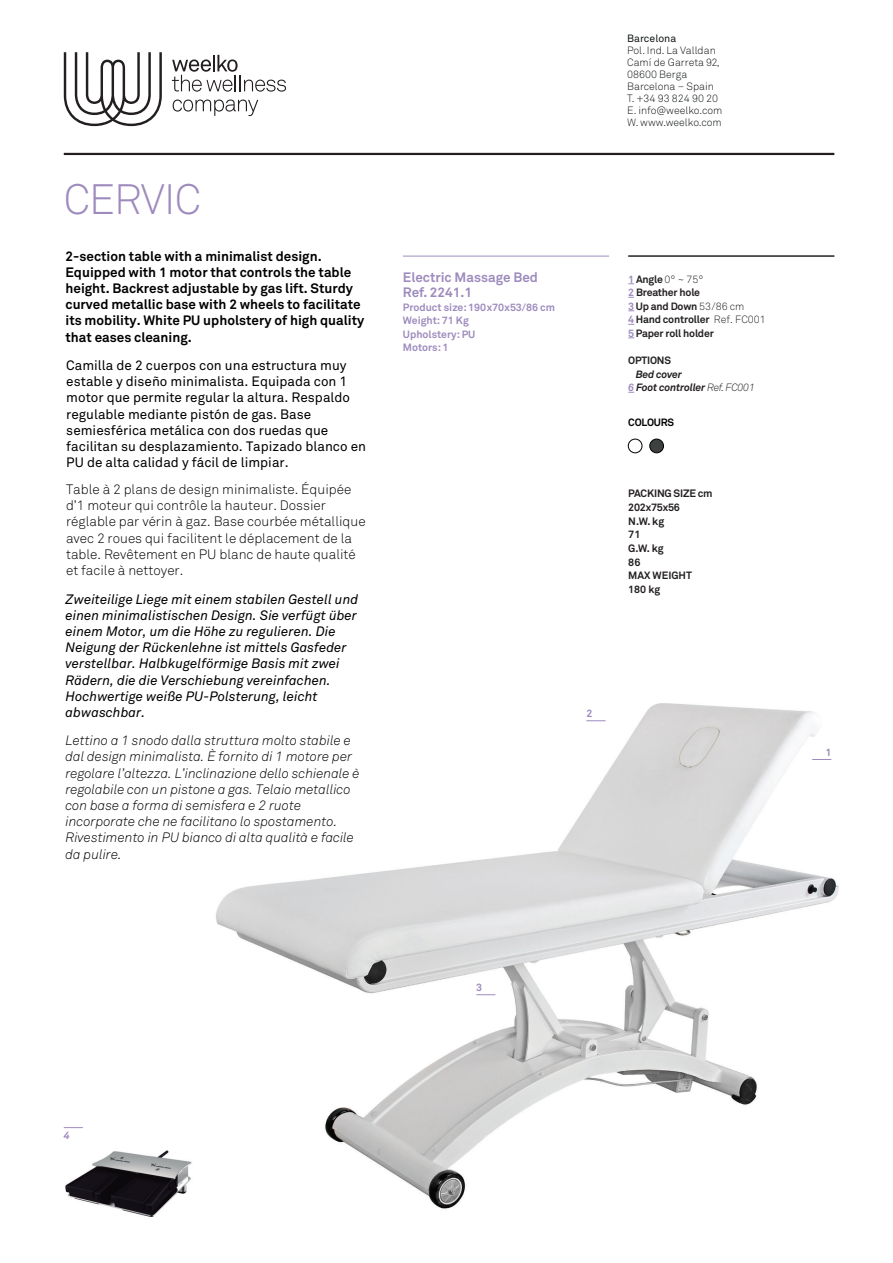
<style>
.page{position:relative;width:893px;height:1263px;background:#fff}
.page>*{position:absolute;margin:0;border:0;box-sizing:border-box;transform-origin:0 0}
.t1{font:300 42px "Akkurat";letter-spacing:-.02em;color:#9e8bbe}
.t2{font:italic 300 13.5px/16.2px "Akkurat";color:#000001}
.t3{font:italic 13.5px/16.2px "Akkurat";color:#000001}
.t4{font:13.5px/16.2px "Akkurat Std";color:#000001}
.t5{font:700 13.5px/16.2px "Akkurat";color:#000001}
.t6{font:300 13.5px/16.2px "Akkurat";color:#000001}
.t7{font:700 13.5px/15px "Akkurat";color:#9e8bbe}
.t8{font:700 10.65px/13.6px "Akkurat";letter-spacing:-.02em;color:#231f20}
.t9{font:300 10.5px/12px "Akkurat";color:#111516}
.t10{font:700 10.5px/13.5px "Akkurat";letter-spacing:-.02em;color:#231f20}
.t11{font:700 10.5px/13.5px "Akkurat";color:#9e8bbe}
.t12{font:italic 700 10.5px/13.5px "Akkurat";letter-spacing:-.02em;color:#231f20}
.t13{font:700 10.5px/13.6px "Akkurat";color:#231f20}
.t14{font:10.5px "Akkurat";color:#111516}
.t15{font:700 10.5px "Akkurat";letter-spacing:-.02em;color:#000001}
.t16{font:italic 700 10.5px "Akkurat";color:#9e8bbe}
.s1{color:#9e8bbe}
.s2{font-weight:300}
</style>
<div class="page">
<hr style="left:64px;top:153px;width:770px;height:2px;background:#231f20">
<svg style="left:173px;top:100px;width:85px;height:16px"></svg>
<svg style="left:172px;top:55px;width:114px;height:37px"></svg>
<svg style="left:64px;top:52px;width:98px;height:74px"></svg>
<img style="left:216px;top:703px;width:623px;height:506px">
<img style="left:65px;top:1150px;width:127px;height:67px">
<hr style="left:403px;top:256px;width:206px;height:1px;background:#9e8bbe">
<hr style="left:628px;top:256px;width:206px;height:1px;background:#231f20">
<svg style="left:812px;top:759px;width:19px;height:1px"></svg>
<svg style="left:476px;top:994px;width:19px;height:1px"></svg>
<svg style="left:586px;top:720px;width:20px;height:1px"></svg>
<svg style="left:64px;top:1127px;width:19px;height:1px"></svg>
<div style="left:628px;top:439px;width:14px;height:14px;border:1px solid #000001;border-radius:50%"></div>
<div style="left:650px;top:439px;width:13px;height:14px;background:#3e4141;border-radius:50%"></div>
<div style="left:650px;top:439px;width:14px;height:14px;border:1px solid #000001;border-radius:50%"></div>
<h1 class="t1" style="left:64px;top:175px;width:139px">CERVIC</h1>
<p class="t5" style="left:65px;top:248px;width:300px">2-section table with a minimalist design.<br>Equipped with 1 motor that controls the table height. Backrest adjustable by gas lift. Sturdy curved metallic base with 2 wheels to facilitate its mobility. White PU upholstery of high quality that eases cleaning.</p>
<p class="t4" style="left:66px;top:357px;width:301px">Camilla de 2 cuerpos con una estructura muy estable y diseño minimalista. Equipada con 1 motor que permite regular la altura. Respaldo regulable mediante pistón de gas. Base semiesférica metálica con dos ruedas que facilitan su desplazamiento. Tapizado blanco en PU de alta calidad y fácil de limpiar.</p>
<p class="t6" style="left:66px;top:481px;width:301px">Table à 2 plans de design minimaliste. Équipée d’1 moteur qui contrôle la hauteur. Dossier réglable par vérin à gaz. Base courbée métallique avec 2 roues qui facilitent le déplacement de la table. Revêtement en PU blanc de haute qualité et facile à nettoyer.</p>
<p class="t3" style="left:66px;top:591px;width:294px">Zweiteilige Liege mit einem stabilen Gestell und einen minimalistischen Design. Sie verfügt über einem Motor, um die Höhe zu regulieren. Die Neigung der Rückenlehne ist mittels Gasfeder verstellbar. Halbkugelförmige Basis mit zwei Rädern, die die Verschiebung vereinfachen.<br>Hochwertige weiße PU-Polsterung, leicht abwaschbar.</p>
<p class="t2" style="left:65px;top:733px;width:296px">Lettino a 1 snodo dalla struttura molto stabile e dal design minimalista. È fornito di 1 motore per regolare l’altezza. L’inclinazione dello schienale è regolabile con un pistone a gas. Telaio metallico con base a forma di semisfera e 2 ruote incorporate che ne facilitano lo spostamento.<br>Rivestimento in PU bianco di alta qualità e facile da pulire.</p>
<p class="t14" style="left:627px;top:32px;width:50px">Barcelona</p>
<p class="t9" style="left:627px;top:45px;width:97px">Pol. Ind. La Valldan<br>Camí de Garreta 92,<br>08600 Berga<br>Barcelona – Spain<br>T. +34 93 824 90 20<br>E. info@weelko.com<br>W. www.weelko.com</p>
<p class="t7" style="left:403px;top:270px;width:137px">Electric Massage Bed<br>Ref. 2241.1</p>
<p class="t11" style="left:403px;top:301px;width:154px">Product size: 190x70x53/86 cm<br>Weight: 71 Kg<br>Upholstery: PU<br>Motors: 1</p>
<p class="t10" style="left:628px;top:272px;width:139px"><span class="s1">1</span> Angle <span class="s2">0° ~ 75°<br></span><span class="s1">2</span> Breather hole<br><span class="s1">3</span>Up and Down <span class="s2">53/86 cm<br></span><span class="s1">4</span> Hand controller <span class="s2">Ref. FC001<br></span><span class="s1">5</span> Paper roll holder</p>
<p class="t10" style="left:628px;top:354px;width:44px">OPTIONS</p>
<p class="t12" style="left:628px;top:367px;width:128px;text-indent:7px">Bed cover<br><span class="s1">6</span> Foot controller <span class="s2">Ref.FC001</span></p>
<p class="t15" style="left:628px;top:415px;width:48px">COLOURS</p>
<p class="t8" style="left:628px;top:487px;width:86px">PACKING SIZE cm<br>202x75x56<br>N.W. kg<br>71<br>G.W. kg<br>86</p>
<p class="t13" style="left:628px;top:569px;width:65px">MAX WEIGHT<br>180 kg</p>
<p class="t11" style="left:586px;top:706px;width:7px">2</p>
<p class="t11" style="left:476px;top:980px;width:7px">3</p>
<p class="t16" style="left:64px;top:1128px;width:7px">4</p>
<p class="t11" style="left:825px;top:745px;width:7px">1</p>
</div>
